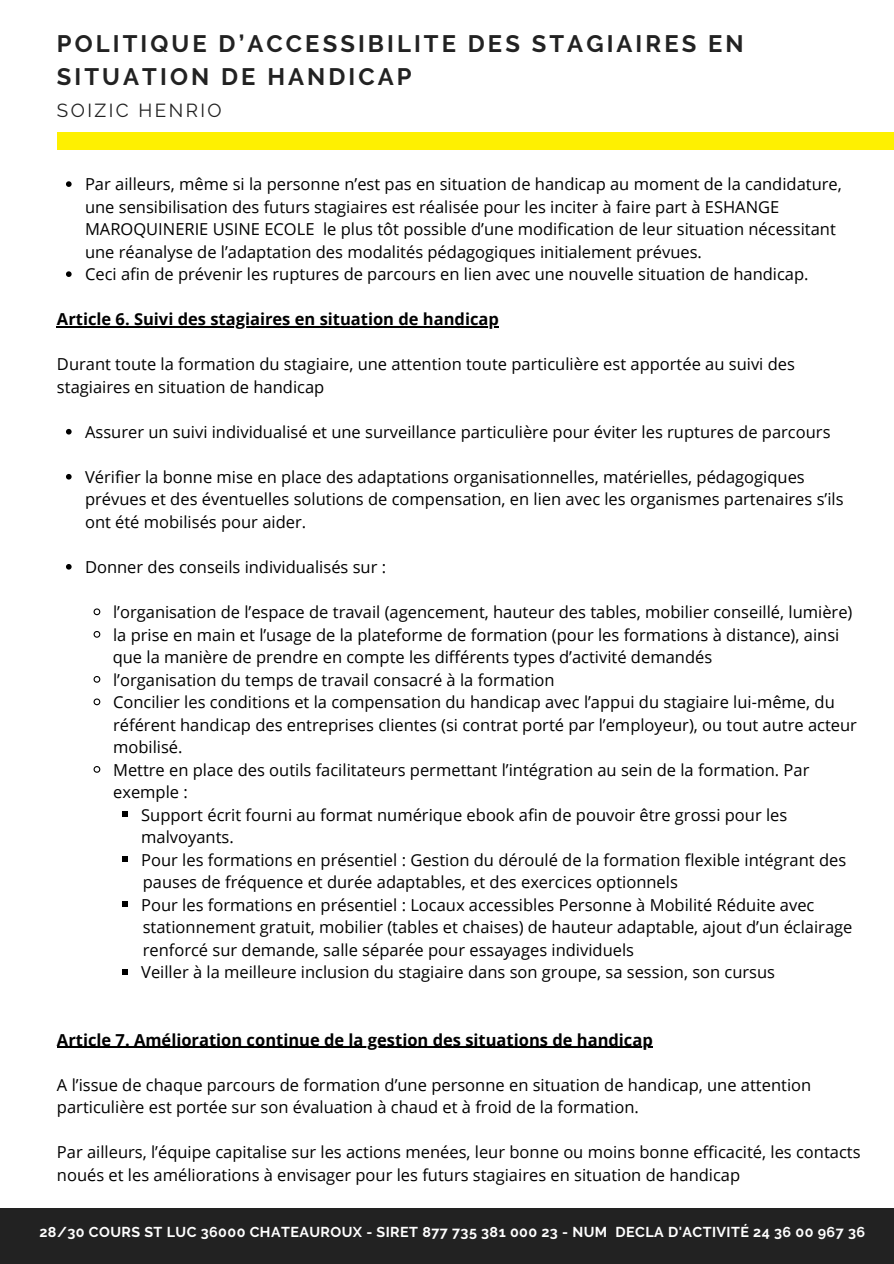
<style>
.page{position:relative;width:894px;height:1264px;background:#fff}
.page>*{position:absolute;margin:0;border:0;box-sizing:border-box;transform-origin:0 0}
.t1{font:700 23.7px/32.7px "Raleway";letter-spacing:.13em;color:#222}
.t2{font:18.75px "Raleway";letter-spacing:.13em;color:#222}
.t3{font:16.5px/22.5px "Open Sans";color:#000}
.t4{font:700 16.5px "Open Sans";color:#000}
.t5{font:700 14.25px "Raleway";letter-spacing:.03em;color:#fff}
</style>
<div class="page">
<div style="left:57px;top:132px;width:836px;height:17px;background:#fef001"></div>
<div style="left:0;top:1208px;width:893px;height:55px;background:#222"></div>
<svg style="left:66px;top:181px;width:6px;height:6px"></svg>
<svg style="left:66px;top:271px;width:6px;height:6px"></svg>
<hr style="left:57px;top:326px;width:442px;height:1px;background:#000">
<svg style="left:66px;top:429px;width:6px;height:5px"></svg>
<svg style="left:66px;top:474px;width:6px;height:5px"></svg>
<svg style="left:66px;top:564px;width:6px;height:5px"></svg>
<svg style="left:93px;top:608px;width:8px;height:8px"></svg>
<svg style="left:93px;top:631px;width:8px;height:7px"></svg>
<svg style="left:93px;top:676px;width:8px;height:7px"></svg>
<svg style="left:93px;top:698px;width:8px;height:8px"></svg>
<svg style="left:93px;top:766px;width:8px;height:7px"></svg>
<svg style="left:122px;top:811px;width:6px;height:6px"></svg>
<svg style="left:122px;top:856px;width:6px;height:6px"></svg>
<svg style="left:122px;top:901px;width:6px;height:6px"></svg>
<svg style="left:122px;top:969px;width:6px;height:5px"></svg>
<hr style="left:57px;top:1046px;width:595px;height:1px;background:#000">
<h1 class="t1" style="left:57px;top:28px;width:688px">POLITIQUE D’ACCESSIBILITE DES STAGIAIRES EN<br>SITUATION DE HANDICAP</h1>
<p class="t2" style="left:57px;top:100px;width:166px">SOIZIC HENRIO</p>
<p class="t3" style="left:85px;top:173px;width:758px">Par ailleurs, même si la personne n’est pas en situation de handicap au moment de la candidature, une sensibilisation des futurs stagiaires est réalisée pour les inciter à faire part à ESHANGE MAROQUINERIE USINE ECOLE le plus tôt possible d’une modification de leur situation nécessitant une réanalyse de l’adaptation des modalités pédagogiques initialement prévues.<br>Ceci afin de prévenir les ruptures de parcours en lien avec une nouvelle situation de handicap.</p>
<p class="t4" style="left:57px;top:308px;width:443px">Article 6. Suivi des stagiaires en situation de handicap</p>
<p class="t3" style="left:57px;top:353px;width:739px">Durant toute la formation du stagiaire, une attention toute particulière est apportée au suivi des stagiaires en situation de handicap</p>
<p class="t3" style="left:85px;top:420px;width:746px">Assurer un suivi individualisé et une surveillance particulière pour éviter les ruptures de parcours</p>
<p class="t3" style="left:85px;top:465px;width:759px">Vérifier la bonne mise en place des adaptations organisationnelles, matérielles, pédagogiques prévues et des éventuelles solutions de compensation, en lien avec les organismes partenaires s’ils ont été mobilisés pour aider.</p>
<p class="t3" style="left:85px;top:555px;width:302px">Donner des conseils individualisés sur :</p>
<p class="t3" style="left:113px;top:600px;width:740px">l’organisation de l’espace de travail (agencement, hauteur des tables, mobilier conseillé, lumière)</p>
<p class="t3" style="left:113px;top:623px;width:727px">la prise en main et l’usage de la plateforme de formation (pour les formations à distance), ainsi</p>
<p class="t3" style="left:113px;top:645px;width:601px">que la manière de prendre en compte les différents types d’activité demandés</p>
<p class="t3" style="left:113px;top:668px;width:443px">l’organisation du temps de travail consacré à la formation</p>
<p class="t3" style="left:113px;top:690px;width:723px">Concilier les conditions et la compensation du handicap avec l’appui du stagiaire lui-même, du</p>
<p class="t3" style="left:113px;top:713px;width:745px">référent handicap des entreprises clientes (si contrat porté par l’employeur), ou tout autre acteur</p>
<p class="t3" style="left:113px;top:735px;width:71px">mobilisé.</p>
<p class="t3" style="left:113px;top:758px;width:697px">Mettre en place des outils facilitateurs permettant l’intégration au sein de la formation. Par</p>
<p class="t3" style="left:113px;top:780px;width:76px">exemple :</p>
<p class="t3" style="left:141px;top:803px;width:647px">Support écrit fourni au format numérique ebook afin de pouvoir être grossi pour les</p>
<p class="t3" style="left:141px;top:825px;width:94px">malvoyants.</p>
<p class="t3" style="left:141px;top:848px;width:706px">Pour les formations en présentiel : Gestion du déroulé de la formation flexible intégrant des</p>
<p class="t3" style="left:143px;top:870px;width:536px">pauses de fréquence et durée adaptables, et des exercices optionnels</p>
<p class="t3" style="left:141px;top:893px;width:674px">Pour les formations en présentiel : Locaux accessibles Personne à Mobilité Réduite avec</p>
<p class="t3" style="left:143px;top:915px;width:711px">stationnement gratuit, mobilier (tables et chaises) de hauteur adaptable, ajout d’un éclairage</p>
<p class="t3" style="left:143px;top:938px;width:493px">renforcé sur demande, salle séparée pour essayages individuels</p>
<p class="t3" style="left:141px;top:960px;width:635px">Veiller à la meilleure inclusion du stagiaire dans son groupe, sa session, son cursus</p>
<p class="t4" style="left:57px;top:1028px;width:597px">Article 7. Amélioration continue de la gestion des situations de handicap</p>
<p class="t3" style="left:57px;top:1073px;width:755px">A l’issue de chaque parcours de formation d’une personne en situation de handicap, une attention particulière est portée sur son évaluation à chaud et à froid de la formation.</p>
<p class="t3" style="left:57px;top:1140px;width:804px">Par ailleurs, l’équipe capitalise sur les actions menées, leur bonne ou moins bonne efficacité, les contacts noués et les améliorations à envisager pour les futurs stagiaires en situation de handicap</p>
<p class="t5" style="left:39px;top:1223px;width:826px">28/30 COURS ST LUC 36000 CHATEAUROUX - SIRET 877 735 381 000 23 - NUM DECLA D'ACTIVITÉ 24 36 00 967 36</p>
</div>
